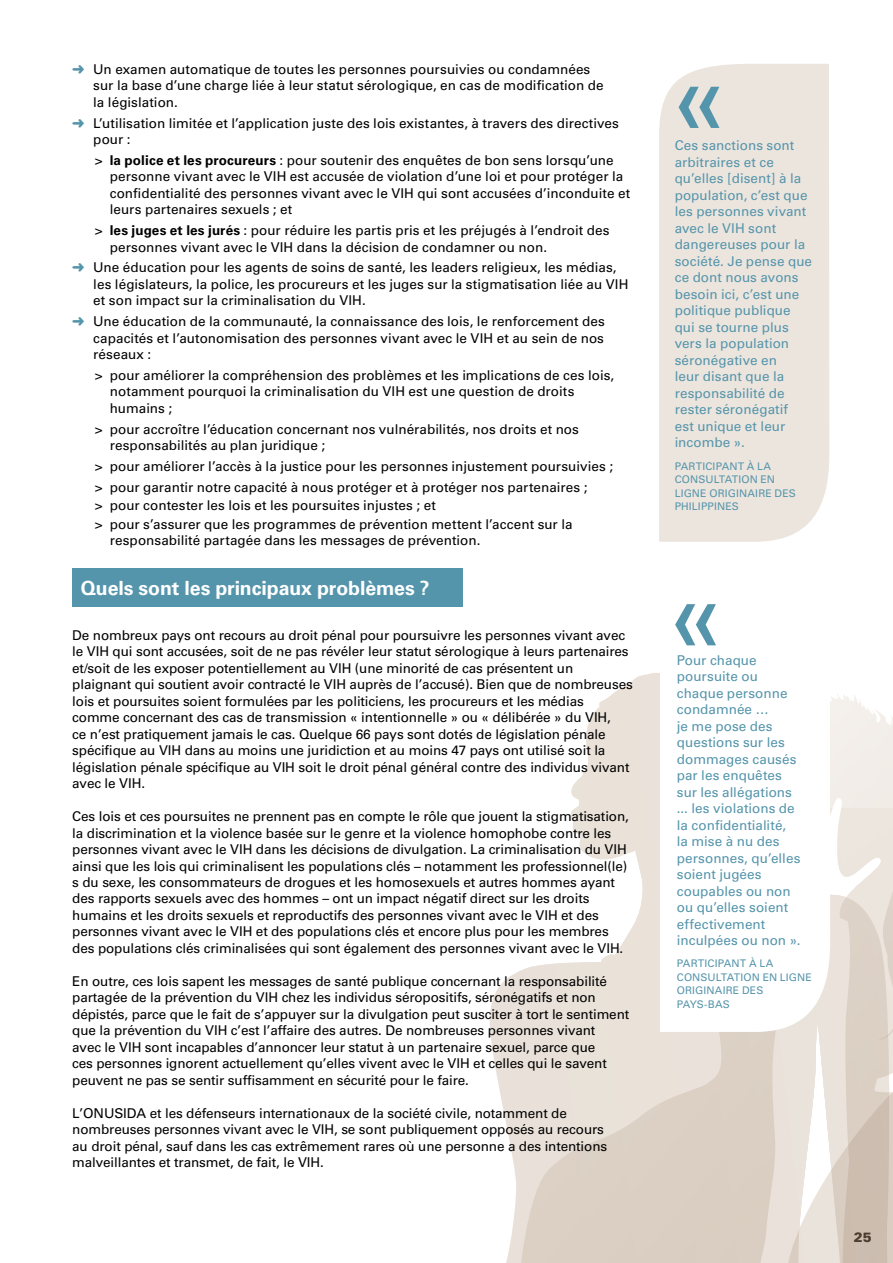
<style>
.page{position:relative;width:893px;height:1263px;background:#fff}
.page>*{position:absolute;margin:0;border:0;box-sizing:border-box;transform-origin:0 0}
.t1{font:700 19.5px "Univers";letter-spacing:-.005em;color:#fff}
.t2{font:13.5px/16.5px "Univers";letter-spacing:-.01em;color:#000}
.t3{font:13.5px/16.5px "Univers";color:#5595ab}
.t4{font:900 13.5px "Univers";color:#000}
.t5{font:10.5px "Univers";letter-spacing:-.04em;color:#5595ab}
.s1{color:#5595ab}
.s2{font-weight:700}
</style>
<div class="page">
<svg style="left:489px;top:673px;width:171px;height:590px"></svg>
<svg style="left:519px;top:692px;width:374px;height:571px"></svg>
<svg style="left:786px;top:808px;width:107px;height:455px;background:#e4dbd2"></svg>
<div style="left:72px;top:568px;width:391px;height:39px;background:#5595ab"></div>
<svg style="left:660px;top:645px;width:170px;height:387px"></svg>
<div style="left:659px;top:64px;width:170px;height:478px;background:#ece5de"></div>
<svg style="left:679px;top:87px;width:40px;height:41px;background:#a7c0c6"></svg>
<svg style="left:675px;top:604px;width:41px;height:41px"></svg>
<p class="t2" style="left:93px;top:61px;width:512px;text-indent:-21px"><span class="s1">➜</span> Un examen automatique de toutes les personnes poursuivies ou condamnées sur la base d’une charge liée à leur statut sérologique, en cas de modification de la législation.</p>
<p class="t2" style="left:93px;top:115px;width:527px;text-indent:-21px"><span class="s1">➜</span> L’utilisation limitée et l’application juste des lois existantes, à travers des directives pour :</p>
<p class="t2" style="left:110px;top:152px;width:522px;text-indent:-15px">&gt; <span class="s2">la police et les procureurs</span> : pour soutenir des enquêtes de bon sens lorsqu’une personne vivant avec le VIH est accusée de violation d’une loi et pour protéger la confidentialité des personnes vivant avec le VIH qui sont accusées d’inconduite et leurs partenaires sexuels ; et</p>
<p class="t2" style="left:110px;top:222px;width:501px;text-indent:-15px">&gt; <span class="s2">les juges et les jurés</span> : pour réduire les partis pris et les préjugés à l’endroit des personnes vivant avec le VIH dans la décision de condamner ou non.</p>
<p class="t2" style="left:93px;top:259px;width:537px;text-indent:-21px"><span class="s1">➜</span> Une éducation pour les agents de soins de santé, les leaders religieux, les médias, les législateurs, la police, les procureurs et les juges sur la stigmatisation liée au VIH et son impact sur la criminalisation du VIH.</p>
<p class="t2" style="left:93px;top:313px;width:513px;text-align:justify;text-indent:-21px"><span class="s1">➜</span> Une éducation de la communauté, la connaissance des lois, le renforcement des capacités et l’autonomisation des personnes vivant avec le VIH et au sein de nos réseaux :</p>
<p class="t2" style="left:110px;top:367px;width:506px;text-indent:-15px">&gt; pour améliorer la compréhension des problèmes et les implications de ces lois, notamment pourquoi la criminalisation du VIH est une question de droits humains ;</p>
<p class="t2" style="left:110px;top:421px;width:471px;text-indent:-15px">&gt; pour accroître l’éducation concernant nos vulnérabilités, nos droits et nos responsabilités au plan juridique ;</p>
<p class="t2" style="left:95px;top:456px;width:520px;line-height:20.7px">&gt; pour améliorer l’accès à la justice pour les personnes injustement poursuivies ; &gt; pour garantir notre capacité à nous protéger et à protéger nos partenaires ;</p>
<p class="t2" style="left:95px;top:496px;width:479px;line-height:18.6px">&gt; pour contester les lois et les poursuites injustes ; et<br>&gt; pour s’assurer que les programmes de prévention mettent l’accent sur la</p>
<p class="t2" style="left:110px;top:532px;width:372px">responsabilité partagée dans les messages de prévention.</p>
<h1 class="t1" style="left:81px;top:576px;width:350px">Quels sont les principaux problèmes ?</h1>
<p class="t2" style="left:72px;top:626px;width:562px">De nombreux pays ont recours au droit pénal pour poursuivre les personnes vivant avec le VIH qui sont accusées, soit de ne pas révéler leur statut sérologique à leurs partenaires et/soit de les exposer potentiellement au VIH (une minorité de cas présentent un plaignant qui soutient avoir contracté le VIH auprès de l’accusé). Bien que de nombreuses lois et poursuites soient formulées par les politiciens, les procureurs et les médias comme concernant des cas de transmission « intentionnelle » ou « délibérée » du VIH,<br>ce n’est pratiquement jamais le cas. Quelque 66 pays sont dotés de législation pénale spécifique au VIH dans au moins une juridiction et au moins 47 pays ont utilisé soit la législation pénale spécifique au VIH soit le droit pénal général contre des individus vivant avec le VIH.</p>
<p class="t2" style="left:72px;top:808px;width:558px">Ces lois et ces poursuites ne prennent pas en compte le rôle que jouent la stigmatisation, la discrimination et la violence basée sur le genre et la violence homophobe contre les personnes vivant avec le VIH dans les décisions de divulgation. La criminalisation du VIH ainsi que les lois qui criminalisent les populations clés – notamment les professionnel(le) s du sexe, les consommateurs de drogues et les homosexuels et autres hommes ayant des rapports sexuels avec des hommes – ont un impact négatif direct sur les droits humains et les droits sexuels et reproductifs des personnes vivant avec le VIH et des personnes vivant avec le VIH et des populations clés et encore plus pour les membres des populations clés criminalisées qui sont également des personnes vivant avec le VIH.</p>
<p class="t2" style="left:72px;top:973px;width:558px">En outre, ces lois sapent les messages de santé publique concernant la responsabilité partagée de la prévention du VIH chez les individus séropositifs, séronégatifs et non dépistés, parce que le fait de s’appuyer sur la divulgation peut susciter à tort le sentiment que la prévention du VIH c’est l’affaire des autres. De nombreuses personnes vivant<br>avec le VIH sont incapables d’annoncer leur statut à un partenaire sexuel, parce que<br>ces personnes ignorent actuellement qu’elles vivent avec le VIH et celles qui le savent peuvent ne pas se sentir suffisamment en sécurité pour le faire.</p>
<p class="t2" style="left:72px;top:1105px;width:536px">L’ONUSIDA et les défenseurs internationaux de la société civile, notamment de nombreuses personnes vivant avec le VIH, se sont publiquement opposés au recours au droit pénal, sauf dans les cas extrêmement rares où une personne a des intentions malveillantes et transmet, de fait, le VIH.</p>
<p class="t3" style="left:675px;top:137px;width:139px">Ces sanctions sont arbitraires et ce qu’elles [disent] à la population, c’est que les personnes vivant avec le VIH sont dangereuses pour la société. Je pense que ce dont nous avons besoin ici, c’est une politique publique qui se tourne plus vers la population séronégative en<br>leur disant que la responsabilité de rester séronégatif<br>est unique et leur incombe ».</p>
<p class="t5" style="left:675px;top:460px;width:14px">Participant</p>
<p class="t5" style="left:747px;top:460px;width:18px">à la</p>
<p class="t5" style="left:675px;top:473px;width:8px">consultation</p>
<p class="t5" style="left:761px;top:473px;width:8px">en</p>
<p class="t5" style="left:675px;top:487px;width:8px">ligne</p>
<p class="t5" style="left:709px;top:487px;width:8px">originaire</p>
<p class="t5" style="left:775px;top:487px;width:8px">des</p>
<p class="t5" style="left:675px;top:500px;width:14px">Philippines</p>
<p class="t3" style="left:677px;top:652px;width:125px">Pour chaque poursuite ou chaque personne condamnée …<br>je me pose des questions sur les dommages causés par les enquêtes sur les allégations ... les violations de la confidentialité, la mise à nu des personnes, qu’elles soient jugées coupables ou non ou qu’elles soient effectivement inculpées ou non ».</p>
<p class="t5" style="left:677px;top:957px;width:14px">Participant</p>
<p class="t5" style="left:749px;top:957px;width:18px">à la</p>
<p class="t5" style="left:677px;top:971px;width:8px">consultation</p>
<p class="t5" style="left:763px;top:971px;width:25px">en ligne</p>
<p class="t5" style="left:677px;top:984px;width:8px">originaire</p>
<p class="t5" style="left:742px;top:984px;width:8px">des</p>
<p class="t5" style="left:677px;top:998px;width:14px">Pays</p>
<p class="t5" style="left:704px;top:998px;width:19px">-Bas</p>
<p class="t4" style="left:854px;top:1228px;width:20px">25</p>
</div>
